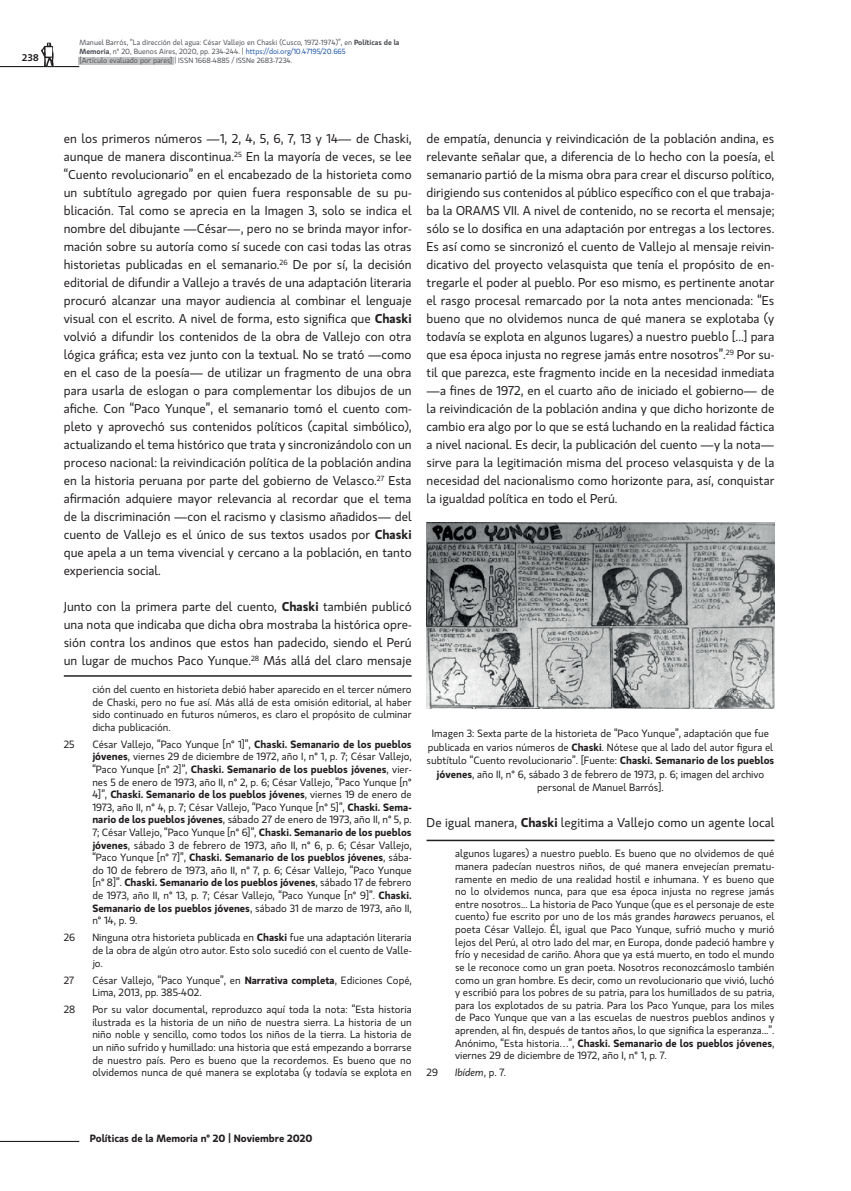
<style>
.page{position:relative;width:851px;height:1191px;background:#fff}
.page>*{position:absolute;margin:0;border:0;box-sizing:border-box;transform-origin:0 0}
.t1{font:12.75px/18px "Gloriola Std";color:#231f20;text-align:justify}
.t2{font:10.5px/12.6px "Gloriola Std";color:#231f20;text-align:justify}
.t3{font:600 10.5px "Gloriola Std";color:#231f20}
.t4{font:italic 10.5px "Gloriola Std";color:#231f20}
.t5{font:10.5px "Leitura Sans Grot 3";color:#231f20}
.t6{font:7.5px/9px "Gloriola Std";color:#505358}
.s1{font-weight:600}
.s2{color:#1e56a6}
.s3{font-style:italic}
.s4{font-style:normal}
</style>
<div class="page">
<hr style="left:0;top:66px;width:79px;height:1px;background:#231f20">
<hr style="left:0;top:1140px;width:79px;height:2px;background:#231f20">
<div style="left:78px;top:57px;width:96px;height:7px;background:#c2c3c3"></div>
<img style="left:41px;top:43px;width:14px;height:24px">
<hr style="left:64px;top:675px;width:347px;height:1px;background:#231f20">
<img style="left:426px;top:523px;width:348px;height:185px">
<hr style="left:426px;top:839px;width:348px;height:2px;background:#231f20">
<p class="t5" style="left:22px;top:51px;width:19px">238</p>
<p class="t6" style="left:80px;top:38px;width:321px">Manuel Barrós, “La dirección del agua: César Vallejo en Chaski (Cusco, 1972-1974)”, en <span class="s1">Políticas de la<br>Memoria</span>, n° 20, Buenos Aires, 2020, pp. 234-244. | <span class="s2">https://doi.org/10.47195/20.665<br></span>[Artículo evaluado por pares] | ISSN 1668-4885 / ISSNe 2683-7234.</p>
<p class="t1" style="left:64px;top:129px;width:349px">en los primeros números —1, 2, 4, 5, 6, 7, 13 y 14— de Chaski, aunque de manera discontinua.<sup>25</sup> En la mayoría de veces, se lee “Cuento revolucionario” en el encabezado de la historieta como un subtítulo agregado por quien fuera responsable de su pu&shy;blicación. Tal como se aprecia en la Imagen 3, solo se indica el nombre del dibujante —César—, pero no se brinda mayor infor&shy;mación sobre su autoría como sí sucede con casi todas las otras historietas publicadas en el semanario.<sup>26</sup> De por sí, la decisión editorial de difundir a Vallejo a través de una adaptación literaria procuró alcanzar una mayor audiencia al combinar el lenguaje visual con el escrito. A nivel de forma, esto significa que <span class="s1">Chaski </span>volvió a difundir los contenidos de la obra de Vallejo con otra lógica gráfica; esta vez junto con la textual. No se trató —como en el caso de la poesía— de utilizar un fragmento de una obra para usarla de eslogan o para complementar los dibujos de un afiche. Con “Paco Yunque”, el semanario tomó el cuento com&shy;pleto y aprovechó sus contenidos políticos (capital simbólico), actualizando el tema histórico que trata y sincronizándolo con un proceso nacional: la reivindicación política de la población andina en la historia peruana por parte del gobierno de Velasco.<sup>27</sup> Esta afirmación adquiere mayor relevancia al recordar que el tema de la discriminación —con el racismo y clasismo añadidos— del cuento de Vallejo es el único de sus textos usados por <span class="s1">Chaski </span>que apela a un tema vivencial y cercano a la población, en tanto experiencia social.</p>
<p class="t1" style="left:64px;top:597px;width:349px">Junto con la primera parte del cuento, <span class="s1">Chaski</span> también publicó una nota que indicaba que dicha obra mostraba la histórica opre&shy;sión contra los andinos que estos han padecido, siendo el Perú un lugar de muchos Paco Yunque.<sup>28</sup> Más allá del claro mensaje</p>
<p class="t2" style="left:92px;top:683px;width:321px">ción del cuento en historieta debió haber aparecido en el tercer número de Chaski, pero no fue así. Más allá de esta omisión editorial, al haber sido continuado en futuros números, es claro el propósito de culminar dicha publicación.</p>
<p class="t2" style="left:64px;top:737px;width:12px">25</p>
<p class="t2" style="left:92px;top:737px;width:321px">César Vallejo, “Paco Yunque [n° 1]”, <span class="s1">Chaski. Semanario de los pueblos jóvenes</span>, viernes 29 de diciembre de 1972, año I, n° 1, p. 7; César Vallejo, “Paco Yunque [n° 2]”, <span class="s1">Chaski. Semanario de los pueblos jóvenes</span>, vier&shy;nes 5 de enero de 1973, año II, n° 2, p. 6; César Vallejo, “Paco Yunque [n° 4]”, <span class="s1">Chaski. Semanario de los pueblos jóvenes</span>, viernes 19 de enero de 1973, año II, n° 4, p. 7; César Vallejo, “Paco Yunque [n° 5]”, <span class="s1">Chaski. Sema&shy;nario de los pueblos jóvenes</span>, sábado 27 de enero de 1973, año II, n° 5, p.<br>7; César Vallejo, “Paco Yunque [n° 6]”, <span class="s1">Chaski. Semanario de los pueblos jóvenes</span>, sábado 3 de febrero de 1973, año II, n° 6, p. 6; César Vallejo, “Paco Yunque [n° 7]”, <span class="s1">Chaski. Semanario de los pueblos jóvenes</span>, sába&shy;do 10 de febrero de 1973, año II, n° 7, p. 6; César Vallejo, “Paco Yunque [n° 8]”. <span class="s1">Chaski. Semanario de los pueblos jóvenes</span>, sábado 17 de febrero de 1973, año II, n° 13, p. 7; César Vallejo, “Paco Yunque [n° 9]”. <span class="s1">Chaski.<br>Semanario de los pueblos jóvenes</span>, sábado 31 de marzo de 1973, año II, n° 14, p. 9.</p>
<p class="t2" style="left:64px;top:931px;width:13px">26</p>
<p class="t2" style="left:92px;top:931px;width:321px">Ninguna otra historieta publicada en <span class="s1">Chaski</span> fue una adaptación literaria de la obra de algún otro autor. Esto solo sucedió con el cuento de Valle&shy;jo.</p>
<p class="t2" style="left:64px;top:973px;width:12px">27</p>
<p class="t2" style="left:92px;top:973px;width:321px">César Vallejo, “Paco Yunque”, en <span class="s1">Narrativa completa</span>, Ediciones Copé,<br>Lima, 2013, pp. 385-402.</p>
<p class="t2" style="left:64px;top:1003px;width:13px">28</p>
<p class="t2" style="left:92px;top:1003px;width:321px">Por su valor documental, reproduzco aquí toda la nota: “Esta historia ilustrada es la historia de un niño de nuestra sierra. La historia de un niño noble y sencillo, como todos los niños de la tierra. La historia de un niño sufrido y humillado: una historia que está empezando a borrarse de nuestro país. Pero es bueno que la recordemos. Es bueno que no olvidemos nunca de qué manera se explotaba (y todavía se explota en</p>
<p class="t1" style="left:426px;top:129px;width:349px">de empatía, denuncia y reivindicación de la población andina, es relevante señalar que, a diferencia de lo hecho con la poesía, el semanario partió de la misma obra para crear el discurso político, dirigiendo sus contenidos al público específico con el que trabaja&shy;ba la ORAMS VII. A nivel de contenido, no se recorta el mensaje; sólo se lo dosifica en una adaptación por entregas a los lectores.<br>Es así como se sincronizó el cuento de Vallejo al mensaje reivin&shy;dicativo del proyecto velasquista que tenía el propósito de en&shy;tregarle el poder al pueblo. Por eso mismo, es pertinente anotar el rasgo procesal remarcado por la nota antes mencionada: “Es bueno que no olvidemos nunca de qué manera se explotaba (y todavía se explota en algunos lugares) a nuestro pueblo [...] para que esa época injusta no regrese jamás entre nosotros”.<sup>29</sup> Por su&shy;til que parezca, este fragmento incide en la necesidad inmediata —a fines de 1972, en el cuarto año de iniciado el gobierno— de la reivindicación de la población andina y que dicho horizonte de cambio era algo por lo que se está luchando en la realidad fáctica a nivel nacional. Es decir, la publicación del cuento —y la nota— sirve para la legitimación misma del proceso velasquista y de la necesidad del nacionalismo como horizonte para, así, conquistar la igualdad política en todo el Perú.</p>
<p class="t2" style="left:426px;top:726px;width:349px;line-height:13.5px;text-align:center">Imagen 3: Sexta parte de la historieta de “Paco Yunque”, adaptación que fue publicada en varios números de <span class="s1">Chaski</span>. Nótese que al lado del autor figura el subtítulo “Cuento revolucionario”. [Fuente: <span class="s1">Chaski. Semanario de los pueblos jóvenes</span>, año II, n° 6, sábado 3 de febrero de 1973, p. 6; imagen del archivo personal de Manuel Barrós].</p>
<p class="t1" style="left:426px;top:813px;width:349px">De igual manera, <span class="s1">Chaski</span> legitima a Vallejo como un agente local</p>
<p class="t2" style="left:455px;top:847px;width:321px">algunos lugares) a nuestro pueblo. Es bueno que no olvidemos de qué manera padecían nuestros niños, de qué manera envejecían prematu&shy;ramente en medio de una realidad hostil e inhumana. Y es bueno que no lo olvidemos nunca, para que esa época injusta no regrese jamás entre nosotros... La historia de Paco Yunque (que es el personaje de este cuento) fue escrito por uno de los más grandes <span class="s3">harawecs</span> peruanos, el poeta César Vallejo. Él, igual que Paco Yunque, sufrió mucho y murió lejos del Perú, al otro lado del mar, en Europa, donde padeció hambre y frío y necesidad de cariño. Ahora que ya está muerto, en todo el mundo se le reconoce como un gran poeta. Nosotros reconozcámoslo también como un gran hombre. Es decir, como un revolucionario que vivió, luchó y escribió para los pobres de su patria, para los humillados de su patria, para los explotados de su patria. Para los Paco Yunque, para los miles de Paco Yunque que van a las escuelas de nuestros pueblos andinos y aprenden, al fin, después de tantos años, lo que significa la esperanza...”.<br>Anónimo, “Esta historia…”, <span class="s1">Chaski. Semanario de los pueblos jóvenes</span>, viernes 29 de diciembre de 1972, año I, n° 1, p. 7.</p>
<p class="t2" style="left:426px;top:1066px;width:13px">29</p>
<p class="t4" style="left:455px;top:1065px;width:52px">Ibídem<span class="s4">, p. 7.</span></p>
<p class="t3" style="left:90px;top:1130px;width:224px">Políticas de la Memoria n° 20 | Noviembre 2020</p>
</div>
